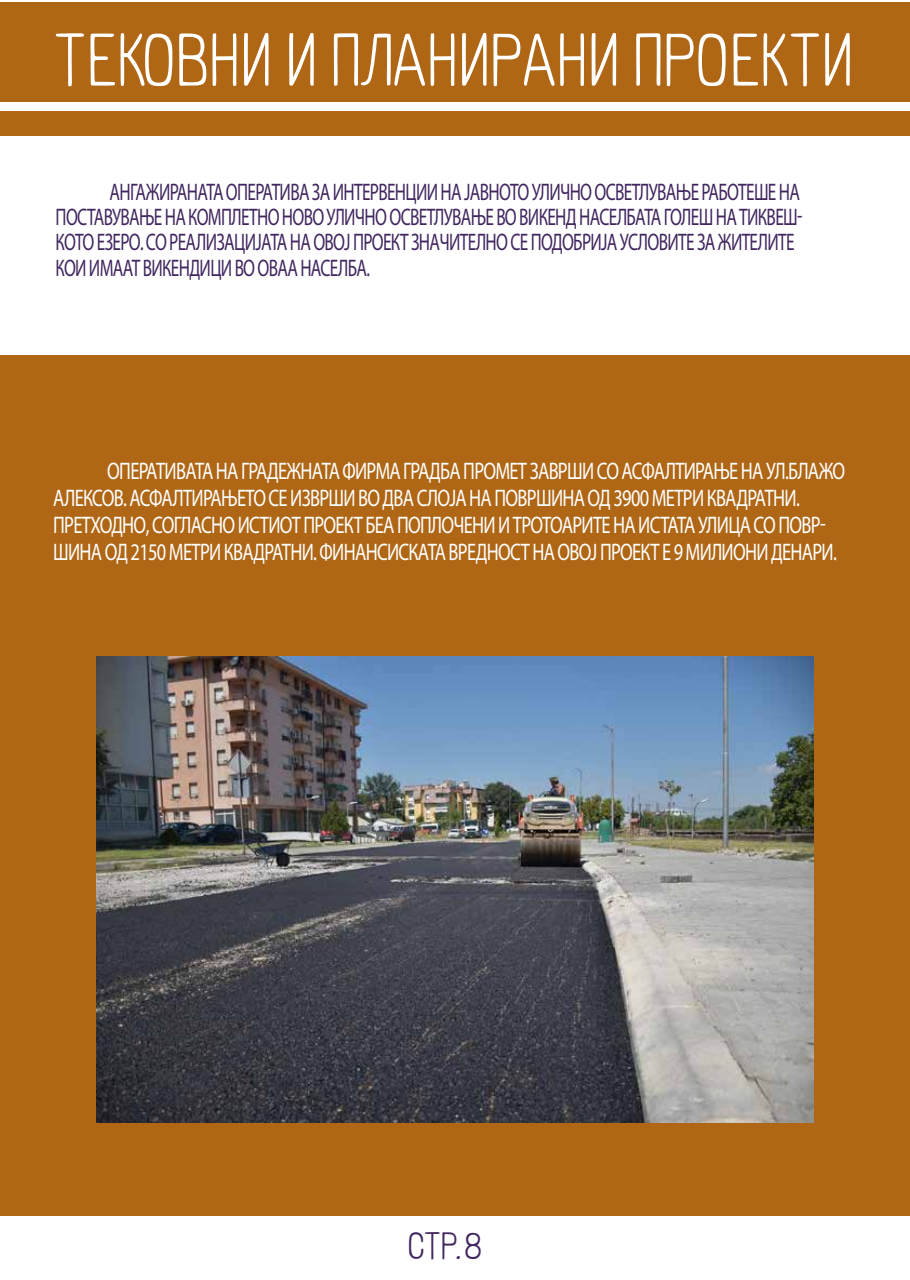
<style>
.page{position:relative;width:910px;height:1280px;background:#fff}
.page>*{position:absolute;margin:0;border:0;box-sizing:border-box;transform-origin:0 0}
.t1{font:68.85px "Karma Kasha";color:#fff}
.t2{font:35.55px "Karma Kasha";color:#41265f}
.t3{font:24px/27px "Myriad Pro";letter-spacing:-.04em;color:#fff;scale:.77 1}
.t4{font:24px/25.5px "Myriad Pro";letter-spacing:-.04em;color:#41265f;scale:.72 1}
</style>
<div class="page">
<div style="left:0;top:2px;width:910px;height:1278px;background:#af6716"></div>
<div style="left:1px;top:136px;width:909px;height:219px;background:#fff"></div>
<div style="left:1px;top:1216px;width:909px;height:64px;background:#fff"></div>
<div style="left:0;top:103px;width:910px;height:8px;background:#fff"></div>
<img style="left:96px;top:656px;width:717px;height:467px">
<h1 class="t1" style="left:54px;top:21px;width:800px">ТЕКОВНИ И ПЛАНИРАНИ ПРОЕКТИ</h1>
<p class="t4" style="left:56px;top:178px;width:1039px;text-indent:54px">AНГАЖИРАНАТА ОПЕРАТИВА ЗА ИНТЕРВЕНЦИИ НА ЈАВНОТО УЛИЧНО ОСВЕТЛУВАЊЕ РАБОТЕШЕ НА ПОСТАВУВАЊЕ НА КОМПЛЕТНО НОВО УЛИЧНО ОСВЕТЛУВАЊЕ ВО ВИКЕНД НАСЕЛБАТА ГОЛЕШ НА ТИКВЕШ-КОТО ЕЗЕРО. СО РЕАЛИЗАЦИЈАТА НА ОВОЈ ПРОЕКТ ЗНАЧИТЕЛНО СЕ ПОДОБРИЈА УСЛОВИТЕ ЗА ЖИТЕЛИТЕ КОИ ИМААТ ВИКЕНДИЦИ ВО ОВАА НАСЕЛБА.</p>
<p class="t3" style="left:53px;top:457px;width:1030px;text-indent:54px">ОПЕРАТИВАТА НА ГРАДЕЖНАТА ФИРМА ГРАДБА ПРОМЕТ ЗАВРШИ СО АСФАЛТИРАЊЕ НА УЛ.БЛАЖО АЛЕКСОВ. АСФАЛТИРАЊЕТО СЕ ИЗВРШИ ВО ДВА СЛОЈА НА ПОВРШИНА ОД 3900 МЕТРИ КВАДРАТНИ.<br>ПРЕТХОДНО, СОГЛАСНО ИСТИОТ ПРОЕКТ БЕА ПОПЛОЧЕНИ И ТРОТОАРИТЕ НА ИСТАТА УЛИЦА СО ПОВР-ШИНА ОД 2150 МЕТРИ КВАДРАТНИ. ФИНАНСИСКАТА ВРЕДНОСТ НА ОВОЈ ПРОЕКТ Е 9 МИЛИОНИ ДЕНАРИ.</p>
<h2 class="t2" style="left:408px;top:1225px;width:77px">СТР.8</h2>
</div>
